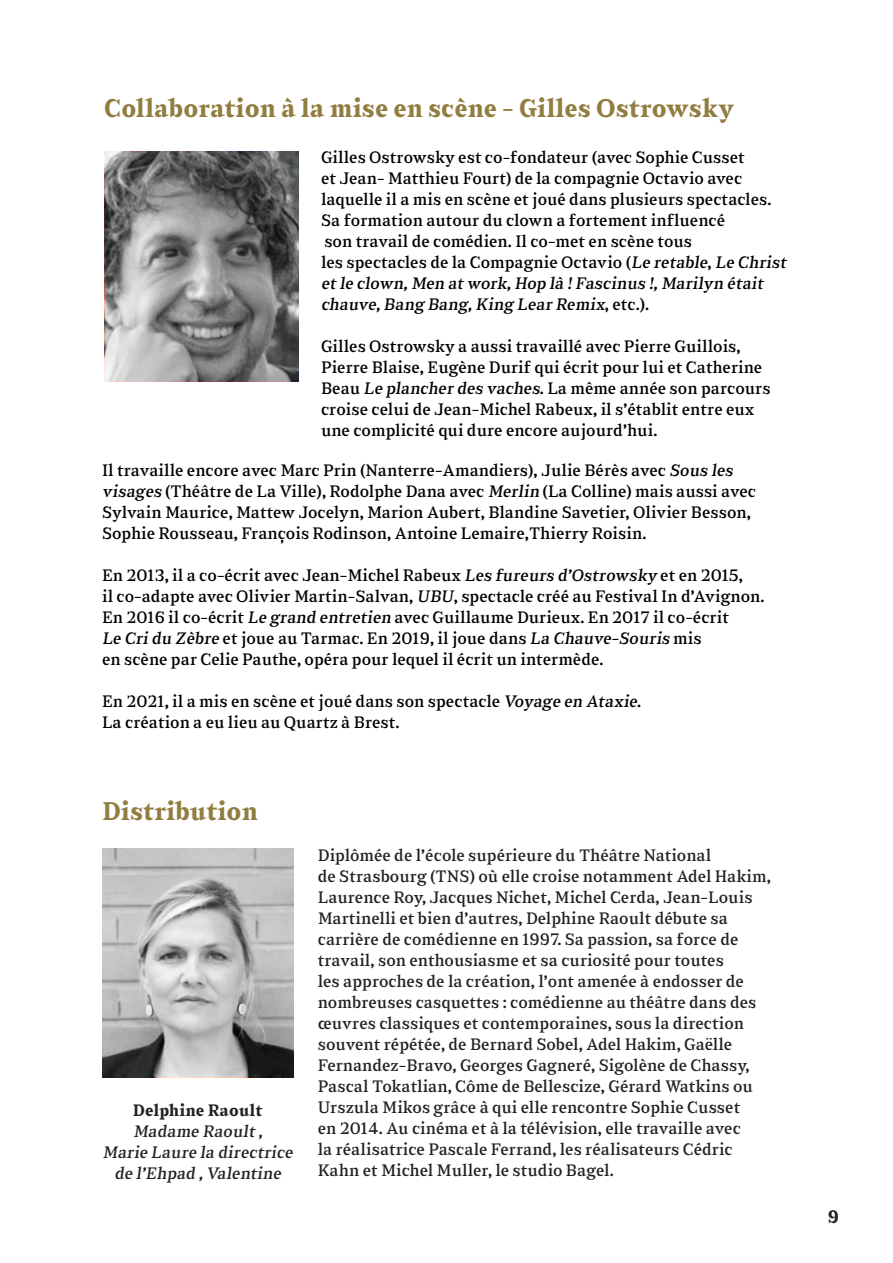
<style>
.page{position:relative;width:893px;height:1263px;background:#fff}
.page>*{position:absolute;margin:0;border:0;box-sizing:border-box;transform-origin:0 0}
.t1{font:700 25.5px "Sabre";color:#927d41}
.t2{font:700 18px "Sabre";color:#202322}
.t3{font:16.5px/21px "Sabre";color:#000}
.t4{font:16.5px/21px "Sabre";color:#202322}
.t5{font:700 16.5px "Sabre";color:#202322}
</style>
<div class="page">
<svg style="left:105px;top:152px;width:192px;height:229px;background:#7e8180"></svg>
<svg style="left:102px;top:848px;width:192px;height:229px;background:#adb0af"></svg>
<h1 class="t1" style="left:104px;top:92px;width:632px">Collaboration à la mise en scène - Gilles Ostrowsky</h1>
<p class="t3" style="left:321px;top:147px;width:470px">Gilles Ostrowsky est co-fondateur (avec Sophie Cusset<br>et Jean- Matthieu Fourt) de la compagnie Octavio avec laquelle il a mis en scène et joué dans plusieurs spectacles.<br>Sa formation autour du clown a fortement influencé<br>son travail de comédien. Il co-met en scène tous<br>les spectacles de la Compagnie Octavio (Le retable, Le Christ et le clown,Men at work,Hop là !Fascinus !,Marilyn était chauve,Bang Bang,King Lear Remix, e t c . ) .</p>
<p class="t3" style="left:321px;top:336px;width:451px">Gilles Ostrowsky a aussi travaillé avec Pierre Guillois, Pierre Blaise, Eugène Durif qui écrit pour lui et Catherine Beau Le plancher des vaches. La même année son parcours croise celui de Jean-Michel Rabeux, il s’établit entre eux une complicité qui dure encore aujourd’hui.</p>
<p class="t3" style="left:102px;top:460px;width:656px">Il travaille encore avec Marc Prin (Nanterre-Amandiers), Julie Bérès avec Sous les visages (Théâtre de La Ville), Rodolphe Dana avec Merlin (La Colline) mais aussi avec Sylvain Maurice, Mattew Jocelyn, Marion Aubert, Blandine Savetier, Olivier Besson, Sophie Rousseau, François Rodinson, Antoine Lemaire,Thierry Roisin.</p>
<p class="t3" style="left:102px;top:565px;width:664px">En 2013, il a co-écrit avec Jean-Michel Rabeux Les fureurs d’Ostrowsky et en 2015,<br>il co-adapte avec Olivier Martin-Salvan, UBU, spectacle créé au Festival In d’Avignon.<br>En 2016 il co-écrit Le grand entretien avec Guillaume Durieux. En 2017 il co-écrit<br>Le Cri du Zèbre et joue au Tarmac. En 2019, il joue dans La Chauve-Souris mis<br>en scène par Celie Pauthe, opéra pour lequel il écrit un intermède.</p>
<p class="t3" style="left:102px;top:691px;width:541px">En 2021, il a mis en scène et joué dans son spectacle Voyage en Ataxie.<br>La création a eu lieu au Quartz à Brest.</p>
<h1 class="t1" style="left:102px;top:795px;width:157px">Distribution</h1>
<p class="t5" style="left:133px;top:1100px;width:131px">Delphine Raoult</p>
<p class="t4" style="left:103px;top:1120px;width:195px;text-align:center">Madame Raoult ,<br>Marie Laure la directrice de l’Ehpad ,Valentine</p>
<p class="t4" style="left:318px;top:845px;width:455px">Diplômée de l’école supérieure du Théâtre National<br>de Strasbourg (TNS) où elle croise notamment Adel Hakim, Laurence Roy, Jacques Nichet, Michel Cerda, Jean-Louis Martinelli et bien d’autres, Delphine Raoult débute sa carrière de comédienne en 1997. Sa passion, sa force de travail, son enthousiasme et sa curiosité pour toutes<br>les approches de la création, l’ont amenée à endosser de nombreuses casquettes : comédienne au théâtre dans des œuvres classiques et contemporaines, sous la direction souvent répétée, de Bernard Sobel, Adel Hakim, Gaëlle Fernandez-Bravo, Georges Gagneré, Sigolène de Chassy, Pascal Tokatlian, Côme de Bellescize, Gérard Watkins ou Urszula Mikos grâce à qui elle rencontre Sophie Cusset<br>en 2014. Au cinéma et à la télévision, elle travaille avec<br>la réalisatrice Pascale Ferrand, les réalisateurs Cédric Kahn et Michel Muller, le studio Bagel.</p>
<p class="t2" style="left:828px;top:1206px;width:13px">9</p>
</div>
